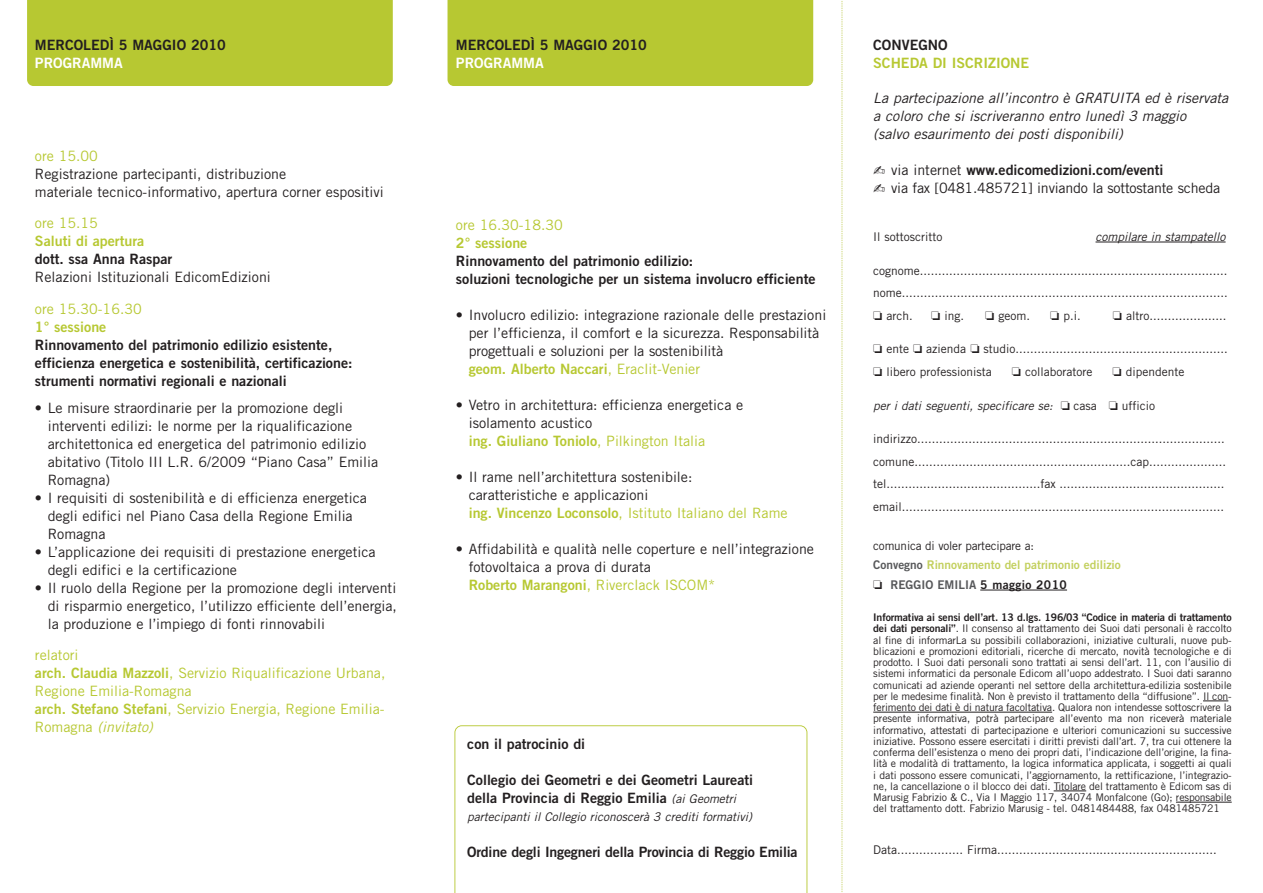
<style>
.page{position:relative;width:1263px;height:893px;background:#fff}
.page>*{position:absolute;margin:0;border:0;box-sizing:border-box;transform-origin:0 0}
.t1{font:14.25px/18px "Trade Gothic";color:#231f20}
.t2{font:14.25px/18px "Trade Gothic Bold Two";color:#231f20}
.t3{font:14.25px/18px "Trade Gothic";color:#b7c832}
.t4{font:italic 14.25px/18px "Trade Gothic";color:#231f20}
.t5{font:14.25px "Trade Gothic Bold Two";color:#b7c832}
.t6{font:14.25px "Trade Gothic Bold Two";color:#fff}
.t7{font:12px/22.5px "Trade Gothic";color:#231f20}
.t8{font:italic 12px "Trade Gothic";color:#231f20}
.t9{font:12px/19.5px "Trade Gothic Bold Two";color:#c3d05e}
.t10{font:10.5px/11.2px "Trade Gothic";letter-spacing:-.01em;color:#231f20;text-align:justify}
.t11{font:10.5px "Trade Gothic Bold Two";letter-spacing:-.01em;color:#231f20}
.s1{font-family:"Trade Gothic Bold Two"}
.s2{font-style:italic}
.s3{font-family:"Trade Gothic"}
.s4{font-family:"Trade Gothic Bold Two";color:#b7c832}
.s5{color:#b7c832}
.s6{font-family:"Trade Gothic";font-style:italic;font-size:12px}
.s7{font-style:normal}
.s8{color:#57585a}
.s9{color:#231f20}
</style>
<div class="page">
<div style="left:447px;top:0;width:366px;height:86px;background:#b7c832"></div>
<svg style="left:454px;top:725px;width:353px;height:168px"></svg>
<svg style="left:842px;top:1px;width:1px;height:891px"></svg>
<div style="left:27px;top:0;width:366px;height:86px;background:#b7c832"></div>
<hr style="left:1095px;top:242px;width:130px;height:1px;background:#231f20">
<hr style="left:980px;top:590px;width:87px;height:1px;background:#231f20">
<svg style="left:1203px;top:701px;width:25px;height:1px"></svg>
<hr style="left:873px;top:712px;width:179px;height:1px;background:#231f20">
<hr style="left:1054px;top:791px;width:32px;height:1px;background:#231f20">
<hr style="left:1176px;top:802px;width:56px;height:1px;background:#231f20">
<h1 class="t2" style="left:35px;top:37px;width:192px">MERCOLEDÌ 5 MAGGIO 2010</h1>
<h1 class="t6" style="left:35px;top:58px;width:89px">PROGRAMMA</h1>
<h1 class="t3" style="left:35px;top:148px;width:64px">ore 15.00</h1>
<h1 class="t1" style="left:35px;top:166px;width:350px">Registrazione partecipanti, distribuzione<br>materiale tecnico-informativo, apertura corner espositivi</h1>
<h1 class="t3" style="left:35px;top:215px;width:64px">ore 15.15</h1>
<h1 class="t5" style="left:35px;top:236px;width:111px">Saluti di apertura</h1>
<h1 class="t2" style="left:35px;top:251px;width:139px">dott. ssa Anna Raspar</h1>
<h1 class="t1" style="left:35px;top:269px;width:237px">Relazioni Istituzionali EdicomEdizioni</h1>
<h1 class="t3" style="left:35px;top:301px;width:108px">ore 15.30-16.30</h1>
<h1 class="t5" style="left:35px;top:321px;width:73px">1° sessione</h1>
<h1 class="t2" style="left:35px;top:337px;width:319px">Rinnovamento del patrimonio edilizio esistente, efficienza energetica e sostenibilità, certificazione: strumenti normativi regionali e nazionali</h1>
<h1 class="t1" style="left:48px;top:400px;width:332px;text-indent:-13px">• Le misure straordinarie per la promozione degli interventi edilizi: le norme per la riqualificazione architettonica ed energetica del patrimonio edilizio abitativo (Titolo III L.R. 6/2009 “Piano Casa” Emilia Romagna)</h1>
<h1 class="t1" style="left:48px;top:490px;width:321px;text-indent:-13px">• I requisiti di sostenibilità e di efficienza energetica degli edifici nel Piano Casa della Regione Emilia<br>Romagna</h1>
<h1 class="t1" style="left:48px;top:544px;width:329px;text-indent:-13px">• L’applicazione dei requisiti di prestazione energetica degli edifici e la certificazione</h1>
<h1 class="t1" style="left:48px;top:580px;width:351px;text-align:justify;text-indent:-13px">• Il ruolo della Regione per la promozione degli interventi di risparmio energetico, l’utilizzo efficiente dell’energia, la produzione e l’impiego di fonti rinnovabili</h1>
<h1 class="t3" style="left:35px;top:647px;width:352px">relatori<br><span class="s1">arch. Claudia Mazzoli</span>, Servizio Riqualificazione Urbana, Regione Emilia-Romagna<br><span class="s1">arch. Stefano Stefani</span>, Servizio Energia, Regione Emilia-Romagna <span class="s2">(invitato)</span></h1>
<h1 class="t2" style="left:456px;top:37px;width:192px">MERCOLEDÌ 5 MAGGIO 2010</h1>
<h1 class="t6" style="left:456px;top:58px;width:89px">PROGRAMMA</h1>
<h1 class="t3" style="left:456px;top:217px;width:108px">ore 16.30-18.30</h1>
<h1 class="t5" style="left:456px;top:237px;width:73px">2° sessione</h1>
<h1 class="t2" style="left:456px;top:253px;width:361px">Rinnovamento del patrimonio edilizio:<br>soluzioni tecnologiche per un sistema involucro efficiente</h1>
<h1 class="t1" style="left:469px;top:307px;width:359px;text-indent:-13px">• Involucro edilizio: integrazione razionale delle prestazioni per l’efficienza, il comfort e la sicurezza. Responsabilità progettuali e soluzioni per la sostenibilità</h1>
<h1 class="t5" style="left:469px;top:363px;width:233px">geom. Alberto Naccari<span class="s3">, Eraclit-Venier</span></h1>
<h1 class="t1" style="left:469px;top:397px;width:276px;text-indent:-13px">• Vetro in architettura: efficienza energetica e isolamento acustico</h1>
<h1 class="t5" style="left:469px;top:435px;width:238px">ing. Giuliano Toniolo<span class="s3">, Pilkington Italia</span></h1>
<h1 class="t1" style="left:469px;top:469px;width:320px;text-indent:-13px">• Il rame nell’architettura sostenibile:<br>caratteristiche e applicazioni<br><span class="s4">ing. Vincenzo Loconsolo</span><span class="s5">, Istituto Italiano del Rame</span></h1>
<h1 class="t1" style="left:469px;top:541px;width:347px;text-indent:-13px">• Affidabilità e qualità nelle coperture e nell’integrazione fotovoltaica a prova di durata<br><span class="s4">Roberto Marangoni</span><span class="s5">, Riverclack ISCOM*</span></h1>
<h1 class="t2" style="left:467px;top:736px;width:120px">con il patrocinio di</h1>
<h1 class="t2" style="left:467px;top:772px;width:287px">Collegio dei Geometri e dei Geometri Laureati della Provincia di Reggio Emilia <span class="s6">(ai Geometri</span></h1>
<p class="t8" style="left:467px;top:812px;width:286px">partecipanti il Collegio riconoscerà 3 crediti formativi)</p>
<h1 class="t2" style="left:467px;top:844px;width:332px">Ordine degli Ingegneri della Provincia di Reggio Emilia</h1>
<h1 class="t2" style="left:873px;top:37px;width:76px">CONVEGNO</h1>
<h1 class="t5" style="left:873px;top:58px;width:157px">SCHEDA DI ISCRIZIONE</h1>
<h1 class="t4" style="left:873px;top:90px;width:357px">La partecipazione all’incontro è GRATUITA ed è riservata a coloro che si iscriveranno entro lunedì 3 maggio<br>(salvo esaurimento dei posti disponibili)</h1>
<h1 class="t2" style="left:873px;top:162px;width:292px">✍ <span class="s3">via internet</span> www.edicomedizioni.com/eventi</h1>
<h1 class="t1" style="left:873px;top:180px;width:348px">✍ via fax [0481.485721] inviando la sottostante scheda</h1>
<p class="t7" style="left:873px;top:226px;width:71px">Il sottoscritto</p>
<p class="t8" style="left:1095px;top:232px;width:132px">compilare in stampatello</p>
<p class="t7" style="left:873px;top:260px;width:356px;text-align:justify">cognome.................................................................................... nome......................................................................................... ❏ arch.</p>
<p class="t7" style="left:931px;top:305px;width:34px">❏ ing.</p>
<p class="t7" style="left:985px;top:305px;width:46px">❏ geom.</p>
<p class="t7" style="left:1050px;top:305px;width:32px">❏ p.i.</p>
<p class="t7" style="left:1113px;top:305px;width:115px">❏ altro.....................</p>
<p class="t7" style="left:873px;top:339px;width:356px">❏ ente ❏ azienda ❏ studio.......................................................... ❏ libero professionista</p>
<p class="t7" style="left:1012px;top:361px;width:82px">❏ collaboratore</p>
<p class="t7" style="left:1112px;top:361px;width:73px">❏ dipendente</p>
<p class="t8" style="left:873px;top:401px;width:283px">per i dati seguenti, specificare se: ❏ <span class="s7">casa</span> ❏ <span class="s7">ufficio</span></p>
<p class="t7" style="left:873px;top:429px;width:354px">indirizzo.................................................................................... comune...........................................................cap..................... tel..........................................fax ............................................. email........................................................................................</p>
<p class="t7" style="left:873px;top:535px;width:162px">comunica di voler partecipare a:</p>
<p class="t9" style="left:873px;top:556px;width:249px"><span class="s8">Convegno</span> Rinnovamento del patrimonio edilizio <span class="s9">❏</span> <span class="s8">REGGIO EMILIA</span> <span class="s9">5 maggio 2010</span></p>
<p class="t11" style="left:873px;top:613px;width:360px">Informativa ai sensi dell’art. 13 d.lgs. 196/03 “Codice in materia di trattamento</p>
<p class="t10" style="left:873px;top:624px;width:360px"><span class="s1">dei dati personali”</span>. Il consenso al trattamento dei Suoi dati personali è raccolto al fine di informarLa su possibili collaborazioni, iniziative culturali, nuove pub&shy;blicazioni e promozioni editoriali, ricerche di mercato, novità tecnologiche e di prodotto. I Suoi dati personali sono trattati ai sensi dell’art. 11, con l’ausilio di sistemi informatici da personale Edicom all’uopo addestrato. I Suoi dati saranno comunicati ad aziende operanti nel settore della architettura-edilizia sostenibile per le medesime finalità. Non è previsto il trattamento della “diffusione”. Il con&shy;ferimento dei dati è di natura facoltativa. Qualora non intendesse sottoscrivere la presente informativa, potrà partecipare all’evento ma non riceverà materiale informativo, attestati di partecipazione e ulteriori comunicazioni su successive iniziative. Possono essere esercitati i diritti previsti dall’art. 7, tra cui ottenere la conferma dell’esistenza o meno dei propri dati, l’indicazione dell’origine, la fina&shy;lità e modalità di trattamento, la logica informatica applicata, i soggetti ai quali i dati possono essere comunicati, l’aggiornamento, la rettificazione, l’integrazio&shy;ne, la cancellazione o il blocco dei dati. Titolare del trattamento è Edicom sas di Marusig Fabrizio &amp; C., Via I Maggio 117, 34074 Monfalcone (Go); responsabile del trattamento dott. Fabrizio Marusig - tel. 0481484488, fax 0481485721</p>
<p class="t7" style="left:873px;top:839px;width:345px">Data.................. Firma............................................................</p>
</div>
